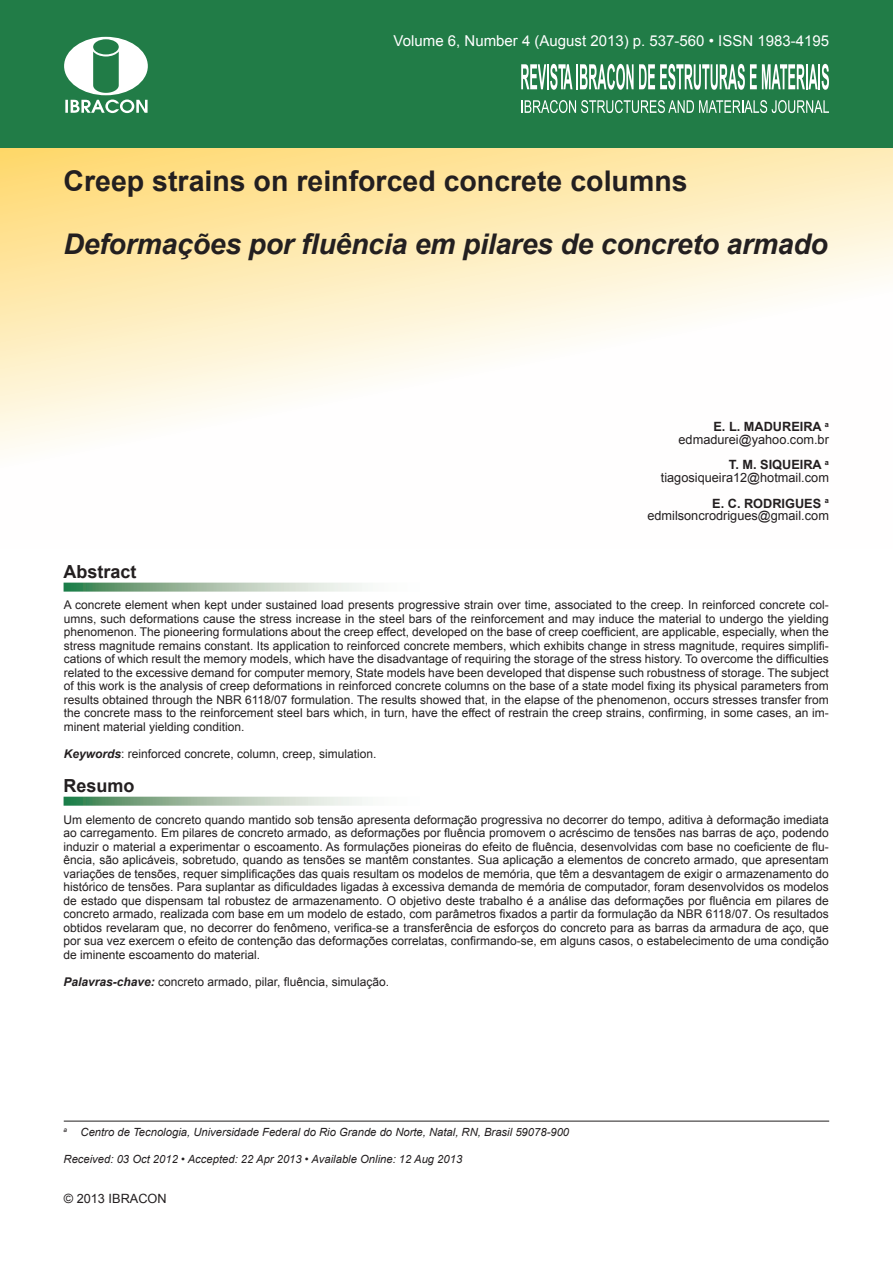
<style>
.page{position:relative;width:893px;height:1263px;background:#fff}
.page>*{position:absolute;margin:0;border:0;box-sizing:border-box;transform-origin:0 0}
.t1{font:italic 700 28.5px "Arial";letter-spacing:-.01em;color:#231f20}
.t2{font:700 28.5px "Arial";color:#231f20}
.t3{font:700 18px "Arial";color:#231f20}
.t4{font:15px "Arial";color:#fff}
.t5{font:12.75px/12.8px "Arial";color:#231f20;text-align:right}
.t6{font:12px/13.5px "Arial";color:#231f20;text-align:justify}
.t7{font:italic 11.25px "Arial";color:#231f20}
.s1{font-weight:700}
.s2{font-weight:700;font-style:italic}
</style>
<div class="page">
<svg style="left:0;top:148px;width:893px;height:304px"></svg>
<div style="left:0;top:0;width:893px;height:148px;background:#217c47"></div>
<svg style="left:64px;top:37px;width:84px;height:76px"></svg>
<svg style="left:521px;top:64px;width:51px;height:26px"></svg>
<hr style="left:576px;top:64px;width:2px;height:25px;background:#fff">
<svg style="left:580px;top:64px;width:249px;height:26px"></svg>
<svg style="left:521px;top:100px;width:308px;height:13px"></svg>
<hr style="left:64px;top:1121px;width:765px;height:1px;background:#231f20">
<svg style="left:64px;top:583px;width:299px;height:9px;background:#a6c1aa"></svg>
<svg style="left:64px;top:797px;width:299px;height:9px;background:#a5c1aa"></svg>
<p class="t4" style="left:394px;top:31px;width:437px">Volume 6, Number 4 (August 2013) p. 537-560 • ISSN 1983-4195</p>
<h1 class="t2" style="left:64px;top:162px;width:626px">Creep strains on reinforced concrete columns</h1>
<h1 class="t1" style="left:64px;top:225px;width:766px">Deformações por fluência em pilares de concreto armado</h1>
<h2 class="t3" style="left:64px;top:560px;width:75px">Abstract</h2>
<p class="t5" style="left:678px;top:420px;width:152px"><span class="s1">E. L. MADUREIRA</span> <sup>a </sup>edmadurei@yahoo.com.br</p>
<p class="t5" style="left:661px;top:459px;width:170px"><span class="s1">T. M. SIQUEIRA</span> <sup>a </sup>tiagosiqueira12@hotmail.com</p>
<p class="t5" style="left:647px;top:497px;width:183px"><span class="s1">E. C. RODRIGUES</span> <sup>a </sup>edmilsoncrodrigues@gmail.com</p>
<p class="t6" style="left:64px;top:599px;width:767px">A concrete element when kept under sustained load presents progressive strain over time, associated to the creep. In reinforced concrete col&shy;umns, such deformations cause the stress increase in the steel bars of the reinforcement and may induce the material to undergo the yielding phenomenon. The pioneering formulations about the creep effect, developed on the base of creep coefficient, are applicable, especially, when the stress magnitude remains constant. Its application to reinforced concrete members, which exhibits change in stress magnitude, requires simplifi&shy;cations of which result the memory models, which have the disadvantage of requiring the storage of the stress history. To overcome the difficulties related to the excessive demand for computer memory, State models have been developed that dispense such robustness of storage. The subject of this work is the analysis of creep deformations in reinforced concrete columns on the base of a state model fixing its physical parameters from results obtained through the NBR 6118/07 formulation. The results showed that, in the elapse of the phenomenon, occurs stresses transfer from the concrete mass to the reinforcement steel bars which, in turn, have the effect of restrain the creep strains, confirming, in some cases, an im&shy;minent material yielding condition.</p>
<p class="t6" style="left:64px;top:747px;width:314px"><span class="s2">Keywords</span>: reinforced concrete, column, creep, simulation.</p>
<h2 class="t3" style="left:64px;top:774px;width:73px">Resumo</h2>
<p class="t6" style="left:64px;top:813px;width:767px">Um elemento de concreto quando mantido sob tensão apresenta deformação progressiva no decorrer do tempo, aditiva à deformação imediata ao carregamento. Em pilares de concreto armado, as deformações por fluência promovem o acréscimo de tensões nas barras de aço, podendo induzir o material a experimentar o escoamento. As formulações pioneiras do efeito de fluência, desenvolvidas com base no coeficiente de flu&shy;ência, são aplicáveis, sobretudo, quando as tensões se mantêm constantes. Sua aplicação a elementos de concreto armado, que apresentam variações de tensões, requer simplificações das quais resultam os modelos de memória, que têm a desvantagem de exigir o armazenamento do histórico de tensões. Para suplantar as dificuldades ligadas à excessiva demanda de memória de computador, foram desenvolvidos os modelos de estado que dispensam tal robustez de armazenamento. O objetivo deste trabalho é a análise das deformações por fluência em pilares de concreto armado, realizada com base em um modelo de estado, com parâmetros fixados a partir da formulação da NBR 6118/07. Os resultados obtidos revelaram que, no decorrer do fenômeno, verifica-se a transferência de esforços do concreto para as barras da armadura de aço, que por sua vez exercem o efeito de contenção das deformações correlatas, confirmando-se, em alguns casos, o estabelecimento de uma condição de iminente escoamento do material.</p>
<p class="t6" style="left:64px;top:975px;width:327px"><span class="s2">Palavras-chave:</span> concreto armado, pilar, fluência, simulação.</p>
<p class="t7" style="left:64px;top:1124px;width:507px"><sup>a</sup> Centro de Tecnologia, Universidade Federal do Rio Grande do Norte, Natal, RN, Brasil 59078-900</p>
<p class="t7" style="left:64px;top:1151px;width:400px">Received: 03 Oct 2012 • Accepted: 22 Apr 2013 • Available Online: 12 Aug 2013</p>
<p class="t5" style="left:64px;top:1192px;width:104px">© 2013 IBRACON</p>
</div>
